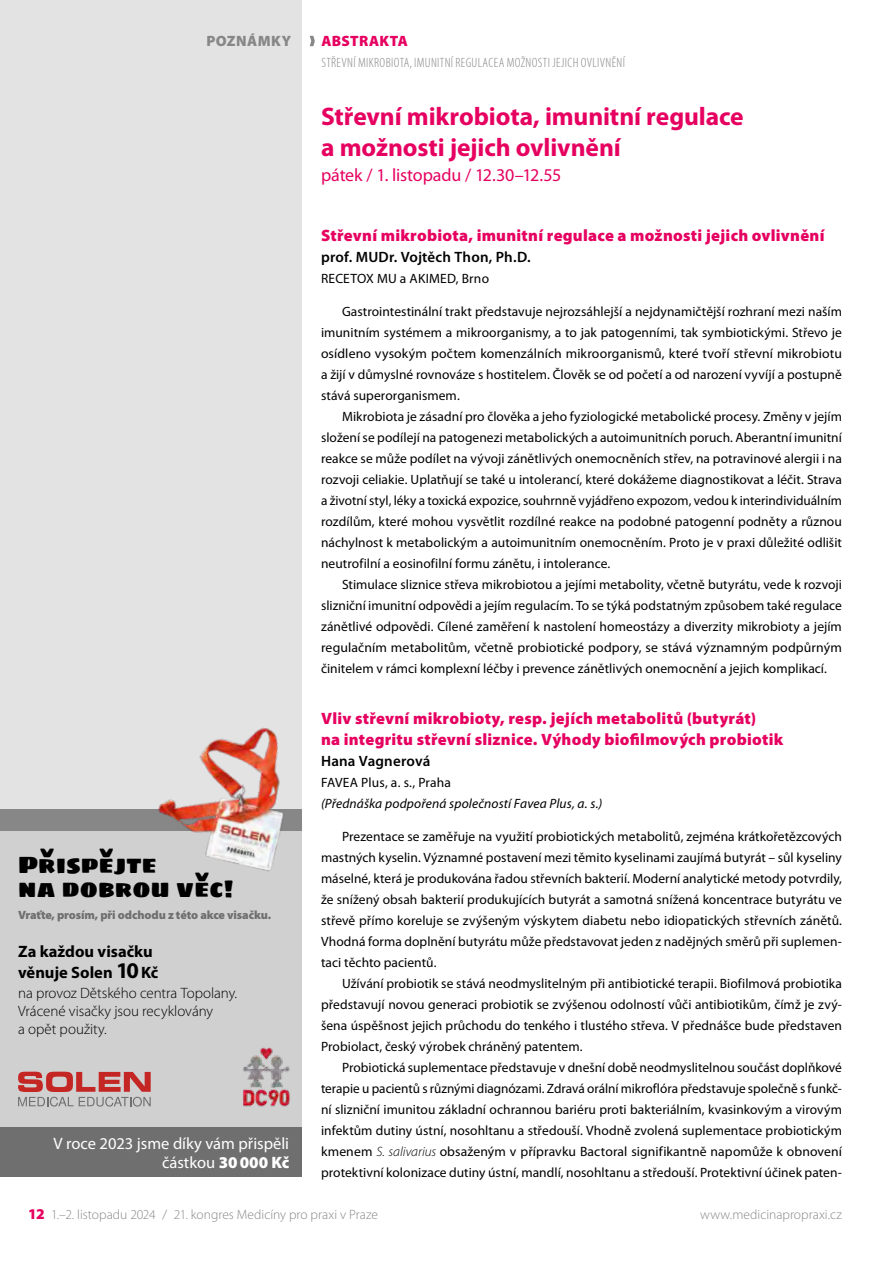
<style>
.page{position:relative;width:893px;height:1263px;background:#fff}
.page>*{position:absolute;margin:0;border:0;box-sizing:border-box;transform-origin:0 0}
.t1{font:700 25.5px/30.6px "Myriad Pro";letter-spacing:-.005em;color:#e60060}
.t2{font:24px/24px "Sigmar One";color:#000}
.t3{font:18px "Myriad Pro";letter-spacing:-.015em;color:#e60060}
.t4{font:900 16.5px/21px "Myriad Pro";letter-spacing:.015em;color:#e60060}
.t5{font:16.5px/19.8px "Myriad Pro";color:#fff;text-align:right}
.t6{font:700 16.5px/21px "Myriad Pro";color:#000}
.t7{font:300 15px/18px "Myriad Pro";color:#000}
.t8{font:600 15px "Myriad Pro";letter-spacing:.01em;color:#000}
.t9{font:900 15px "Myriad Pro";letter-spacing:.02em;color:#e60060}
.t10{font:900 15px "Myriad Pro";letter-spacing:.025em;color:#878787}
.t11{font:13.5px/21px "Myriad Pro";letter-spacing:.005em;color:#000;text-align:justify}
.t12{font:300 13.5px "Myriad Pro";color:#878787}
.t13{font:300 condensed 13.5px "Myriad Pro";letter-spacing:.025em;color:#878787}
.t14{font:italic 13.5px "Myriad Pro";letter-spacing:.01em;color:#000}
.t15{font:900 12px "Myriad Pro";letter-spacing:-.01em;color:#706f6f}
.s1{font-size:22.5px}
.s2{font-weight:900}
.s3{font-weight:300;font-style:italic}
.s4{font-weight:900;font-size:15px;color:#e60060}
</style>
<div class="page">
<div style="left:0;top:0;width:302px;height:1177px;background:#e3e3e3"></div>
<svg style="left:310px;top:36px;width:5px;height:10px"></svg>
<div style="left:0;top:829px;width:302px;height:307px;background:#d0d0d0"></div>
<img style="left:243px;top:1047px;width:47px;height:60px">
<div style="left:0;top:809px;width:302px;height:21px;background:#878787"></div>
<img style="left:115px;top:727px;width:187px;height:145px">
<div style="left:0;top:1127px;width:302px;height:50px;background:#706f6f"></div>
<svg style="left:18px;top:1072px;width:133px;height:34px"></svg>
<p class="t10" style="left:206px;top:31px;width:86px">POZNÁMKY</p>
<p class="t9" style="left:321px;top:31px;width:88px">ABSTRAKTA</p>
<p class="t13" style="left:321px;top:55px;width:305px">STŘEVNÍ MIKROBIOTA, IMU NITNÍ REGUL ACEA MOŽNOSTI JEJICH OVLIVNĚNÍ</p>
<h1 class="t1" style="left:321px;top:100px;width:424px">Střevní mikrobiota, imunitní regulace a možnosti jejich ovlivnění</h1>
<h3 class="t3" style="left:321px;top:164px;width:242px">pátek / 1. listopadu / 12.30–12.55</h3>
<h2 class="t2" style="left:18px;top:851px;width:217px">Přispějte<br>na dobrou věc!</h2>
<p class="t15" style="left:18px;top:907px;width:255px">Vraťte, prosím, při odchodu z této akce visačku.</p>
<p class="t6" style="left:18px;top:941px;width:142px">Za každou visačku věnuje Solen <span class="s1">10</span> Kč</p>
<p class="t7" style="left:18px;top:984px;width:221px">na provoz Dětského centra Topolany.<br>Vrácené visačky jsou recyklovány<br>a opět použity.</p>
<p class="t5" style="left:54px;top:1133px;width:237px">V roce 2023 jsme díky vám přispěli částkou <span class="s2">30000 Kč</span></p>
<p class="t4" style="left:321px;top:224px;width:505px">Střevní mikrobiota, imunitní regulace a možnosti jejich ovlivnění</p>
<p class="t8" style="left:321px;top:247px;width:211px">prof. MUDr. Vojtěch Thon, Ph.D.</p>
<p class="t11" style="left:321px;top:268px;width:170px">RECETOX MU a AKIMED, Brno</p>
<p class="t11" style="left:321px;top:301px;width:522px;text-indent:21px">Gastrointestinální trakt představuje nejrozsáhlejší a nejdynamičtější rozhraní mezi naším imunitním systémem a mikroorganismy, a to jak patogenními, tak symbiotickými. Střevo je osídleno vysokým počtem komenzálních mikroorganismů, které tvoří střevní mikrobiotu a žijí v důmyslné rovnováze s hostitelem. Člověk se od početí a od narození vyvíjí a postupně stává superorganismem.</p>
<p class="t11" style="left:321px;top:406px;width:522px;text-indent:21px">Mikrobiota je zásadní pro člověka a jeho fyziologické metabolické procesy. Změny v jejím složení se podílejí na patogenezi metabolických a autoimunitních poruch. Aberantní imunitní reakce se může podílet na vývoji zánětlivých onemocněních střev, na potravinové alergii i na rozvoji celiakie. Uplatňují se také u intolerancí, které dokážeme diagnostikovat a léčit. Strava a životní styl, léky a toxická expozice, souhrnně vyjádřeno expozom, vedou k interindividuálním rozdílům, které mohou vysvětlit rozdílné reakce na podobné patogenní podněty a různou náchylnost k metabolickým a autoimunitním onemocněním. Proto je v praxi důležité odlišit neutrofilní a eosinofilní formu zánětu, i intolerance.</p>
<p class="t11" style="left:321px;top:574px;width:522px;text-indent:21px">Stimulace sliznice střeva mikrobiotou a jejími metabolity, včetně butyrátu, vede k rozvoji slizniční imunitní odpovědi a jejím regulacím. To se týká podstatným způsobem také regulace zánětlivé odpovědi. Cílené zaměření k nastolení homeostázy a diverzity mikrobioty a jejím regulačním metabolitům, včetně probiotické podpory, se stává významným podpůrným činitelem v rámci komplexní léčby i prevence zánětlivých onemocnění a jejich komplikací.</p>
<p class="t4" style="left:321px;top:707px;width:464px">Vliv střevní mikrobioty, resp. jejích metabolitů (butyrát)<br>na integritu střevní sliznice. Výhody biofilmových probiotik</p>
<p class="t8" style="left:321px;top:751px;width:111px">Hana Vagnerová</p>
<p class="t11" style="left:321px;top:772px;width:132px">FAVEA Plus, a. s., Praha</p>
<p class="t14" style="left:321px;top:795px;width:283px">(Přednáška podpořená společností Favea Plus, a. s.)</p>
<p class="t11" style="left:321px;top:826px;width:522px;text-indent:21px">Prezentace se zaměřuje na využití probiotických metabolitů, zejména krátkořetězcových mastných kyselin. Významné postavení mezi těmito kyselinami zaujímá butyrát – sůl kyseliny máselné, která je produkována řadou střevních bakterií. Moderní analytické metody potvrdily, že snížený obsah bakterií produkujících butyrát a samotná snížená koncentrace butyrátu ve střevě přímo koreluje se zvýšeným výskytem diabetu nebo idiopatických střevních zánětů.<br>Vhodná forma doplnění butyrátu může představovat jeden z nadějných směrů při suplemen&shy;taci těchto pacientů.</p>
<p class="t11" style="left:321px;top:973px;width:522px;text-indent:21px">Užívání probiotik se stává neodmyslitelným při antibiotické terapii. Biofilmová probiotika představují novou generaci probiotik se zvýšenou odolností vůči antibiotikům, čímž je zvý&shy;šena úspěšnost jejich průchodu do tenkého i tlustého střeva. V přednášce bude představen Probiolact, český výrobek chráněný patentem.</p>
<p class="t11" style="left:321px;top:1057px;width:522px;text-indent:21px">Probiotická suplementace představuje v dnešní době neodmyslitelnou součást doplňkové terapie u pacientů s různými diagnózami. Zdravá orální mikroflóra představuje společně s funkč&shy;ní slizniční imunitou základní ochrannou bariéru proti bakteriálním, kvasinkovým a virovým infektům dutiny ústní, nosohltanu a středouší. Vhodně zvolená suplementace probiotickým kmenem <span class="s3">S. salivarius</span> obsaženým v přípravku Bactoral signifikantně napomůže k obnovení protektivní kolonizace dutiny ústní, mandlí, nosohltanu a středouší. Protektivní účinek paten-</p>
<p class="t12" style="left:28px;top:1206px;width:351px"><span class="s4">12</span> 1.–2. listopadu 2024 / 21. kongres Medicíny pro praxi v Praze</p>
<p class="t12" style="left:700px;top:1206px;width:143px">www.medicinapropraxi.cz</p>
</div>
